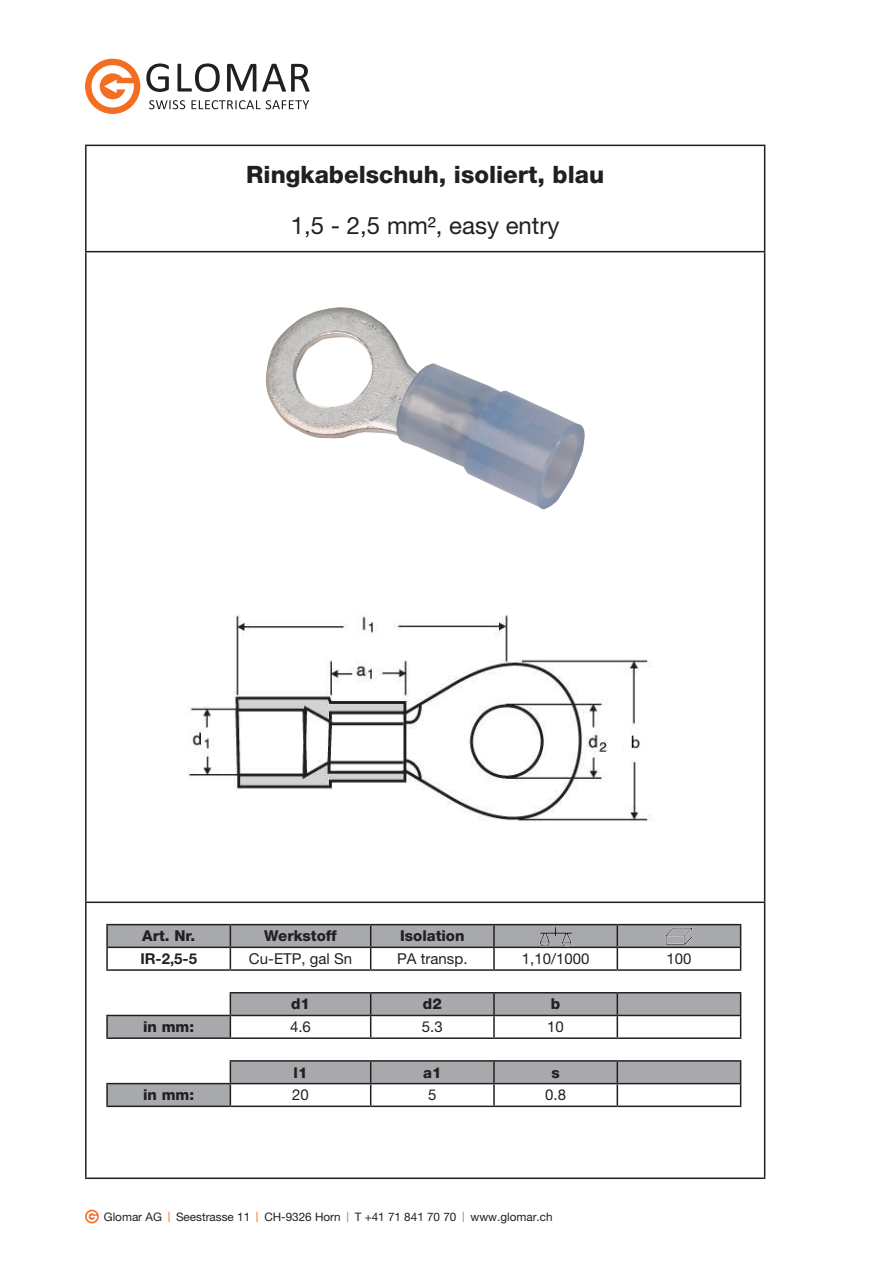
<style>
.page{position:relative;width:893px;height:1263px;background:#fff}
.page>*{position:absolute;margin:0;border:0;box-sizing:border-box;transform-origin:0 0}
.t1{font:800 24px "Helvetica Neue LT Pro";color:#231f20}
.t2{font:24px "Helvetica Neue LT Pro";color:#231f20}
.t3{font:15px "Helvetica Neue LT Pro";color:#231f20}
.t4{font:800 15px "Helvetica Neue LT Pro";color:#231f20}
.t5{font:700 15px "Helvetica Neue LT Pro";color:#231f20}
.t6{font:11.7px "Helvetica Neue LT Pro";color:#231f20}
.s1{font-family:"Calibri";font-weight:300;font-size:15px;color:#f36e21}
</style>
<div class="page">
<hr style="left:85px;top:145px;width:680px;height:1px;background:#231f20">
<hr style="left:85px;top:146px;width:2px;height:105px;background:#231f20">
<hr style="left:764px;top:146px;width:1px;height:105px;background:#231f20">
<hr style="left:85px;top:251px;width:680px;height:1px;background:#231f20">
<hr style="left:85px;top:252px;width:2px;height:649px;background:#231f20">
<hr style="left:764px;top:252px;width:1px;height:649px;background:#231f20">
<hr style="left:85px;top:901px;width:680px;height:2px;background:#231f20">
<hr style="left:85px;top:903px;width:2px;height:274px;background:#231f20">
<hr style="left:764px;top:903px;width:1px;height:274px;background:#231f20">
<hr style="left:85px;top:1177px;width:680px;height:2px;background:#231f20">
<svg style="left:85px;top:1210px;width:14px;height:13px"></svg>
<svg style="left:87px;top:1211px;width:10px;height:11px"></svg>
<svg style="left:146px;top:63px;width:23px;height:29px"></svg>
<svg style="left:177px;top:63px;width:43px;height:29px"></svg>
<svg style="left:227px;top:64px;width:29px;height:28px"></svg>
<svg style="left:262px;top:64px;width:48px;height:28px"></svg>
<svg style="left:149px;top:100px;width:36px;height:9px"></svg>
<svg style="left:191px;top:100px;width:118px;height:9px"></svg>
<div style="left:85px;top:59px;width:55px;height:55px;background:#f36e21;border-radius:50%"></div>
<svg style="left:91px;top:65px;width:43px;height:43px"></svg>
<svg style="left:107px;top:925px;width:633px;height:180px"></svg>
<hr style="left:106px;top:924px;width:124px;height:1px;background:#231f20">
<hr style="left:106px;top:925px;width:2px;height:21px;background:#231f20">
<hr style="left:230px;top:924px;width:141px;height:1px;background:#231f20">
<hr style="left:371px;top:924px;width:123px;height:1px;background:#231f20">
<hr style="left:494px;top:924px;width:123px;height:1px;background:#231f20">
<hr style="left:493px;top:925px;width:2px;height:21px;background:#231f20">
<hr style="left:617px;top:924px;width:124px;height:1px;background:#231f20">
<hr style="left:106px;top:946px;width:124px;height:2px;background:#231f20">
<hr style="left:106px;top:948px;width:2px;height:21px;background:#231f20">
<hr style="left:230px;top:946px;width:141px;height:2px;background:#231f20">
<svg style="left:230px;top:925px;width:1px;height:44px"></svg>
<hr style="left:371px;top:946px;width:123px;height:2px;background:#231f20">
<svg style="left:370px;top:925px;width:1px;height:44px"></svg>
<hr style="left:494px;top:946px;width:123px;height:2px;background:#231f20">
<hr style="left:493px;top:948px;width:2px;height:21px;background:#231f20">
<hr style="left:617px;top:946px;width:124px;height:2px;background:#231f20">
<svg style="left:617px;top:925px;width:1px;height:44px"></svg>
<svg style="left:740px;top:925px;width:1px;height:44px"></svg>
<hr style="left:106px;top:969px;width:124px;height:2px;background:#231f20">
<hr style="left:230px;top:969px;width:141px;height:2px;background:#231f20">
<hr style="left:371px;top:969px;width:123px;height:2px;background:#231f20">
<hr style="left:494px;top:969px;width:123px;height:2px;background:#231f20">
<hr style="left:617px;top:969px;width:124px;height:2px;background:#231f20">
<hr style="left:230px;top:992px;width:141px;height:1px;background:#231f20">
<hr style="left:371px;top:992px;width:123px;height:1px;background:#231f20">
<hr style="left:494px;top:992px;width:123px;height:1px;background:#231f20">
<hr style="left:493px;top:993px;width:2px;height:22px;background:#231f20">
<hr style="left:617px;top:992px;width:124px;height:1px;background:#231f20">
<hr style="left:106px;top:1015px;width:124px;height:1px;background:#231f20">
<hr style="left:106px;top:1016px;width:2px;height:21px;background:#231f20">
<hr style="left:230px;top:1015px;width:141px;height:1px;background:#231f20">
<svg style="left:230px;top:993px;width:1px;height:44px"></svg>
<hr style="left:371px;top:1015px;width:123px;height:1px;background:#231f20">
<svg style="left:370px;top:993px;width:1px;height:44px"></svg>
<hr style="left:494px;top:1015px;width:123px;height:1px;background:#231f20">
<hr style="left:493px;top:1016px;width:2px;height:21px;background:#231f20">
<hr style="left:617px;top:1015px;width:124px;height:1px;background:#231f20">
<svg style="left:617px;top:993px;width:1px;height:44px"></svg>
<svg style="left:740px;top:993px;width:1px;height:44px"></svg>
<hr style="left:106px;top:1037px;width:124px;height:2px;background:#231f20">
<hr style="left:230px;top:1037px;width:141px;height:2px;background:#231f20">
<hr style="left:371px;top:1037px;width:123px;height:2px;background:#231f20">
<hr style="left:494px;top:1037px;width:123px;height:2px;background:#231f20">
<hr style="left:617px;top:1037px;width:124px;height:2px;background:#231f20">
<hr style="left:230px;top:1060px;width:141px;height:2px;background:#231f20">
<hr style="left:371px;top:1060px;width:123px;height:2px;background:#231f20">
<hr style="left:494px;top:1060px;width:123px;height:2px;background:#231f20">
<hr style="left:493px;top:1062px;width:2px;height:21px;background:#231f20">
<hr style="left:617px;top:1060px;width:124px;height:2px;background:#231f20">
<hr style="left:106px;top:1083px;width:124px;height:1px;background:#231f20">
<hr style="left:106px;top:1084px;width:2px;height:21px;background:#231f20">
<hr style="left:230px;top:1083px;width:141px;height:1px;background:#231f20">
<svg style="left:230px;top:1062px;width:1px;height:43px"></svg>
<hr style="left:371px;top:1083px;width:123px;height:1px;background:#231f20">
<svg style="left:370px;top:1062px;width:1px;height:43px"></svg>
<hr style="left:494px;top:1083px;width:123px;height:1px;background:#231f20">
<hr style="left:493px;top:1084px;width:2px;height:21px;background:#231f20">
<hr style="left:617px;top:1083px;width:124px;height:1px;background:#231f20">
<svg style="left:617px;top:1062px;width:1px;height:43px"></svg>
<svg style="left:740px;top:1062px;width:1px;height:43px"></svg>
<hr style="left:106px;top:1105px;width:124px;height:2px;background:#231f20">
<hr style="left:230px;top:1105px;width:141px;height:2px;background:#231f20">
<hr style="left:371px;top:1105px;width:123px;height:2px;background:#231f20">
<hr style="left:494px;top:1105px;width:123px;height:2px;background:#231f20">
<hr style="left:617px;top:1105px;width:124px;height:2px;background:#231f20">
<img style="left:539px;top:927px;width:33px;height:20px">
<img style="left:664px;top:927px;width:30px;height:20px">
<img style="left:266px;top:307px;width:319px;height:203px">
<img style="left:188px;top:614px;width:462px;height:207px">
<h1 class="t1" style="left:246px;top:160px;width:359px">Ringkabelschuh, isoliert, blau</h1>
<h1 class="t2" style="left:291px;top:211px;width:270px">1,5 - 2,5 mm², easy entry</h1>
<p class="t4" style="left:142px;top:927px;width:55px">Art. Nr.</p>
<p class="t4" style="left:264px;top:927px;width:74px">Werkstoff</p>
<p class="t4" style="left:400px;top:927px;width:66px">Isolation</p>
<p class="t5" style="left:140px;top:949px;width:58px">IR-2,5-5</p>
<p class="t3" style="left:249px;top:950px;width:105px">Cu-ETP, gal Sn</p>
<p class="t3" style="left:397px;top:950px;width:72px">PA transp.</p>
<p class="t3" style="left:522px;top:950px;width:69px">1,10/1000</p>
<p class="t3" style="left:666px;top:950px;width:27px">100</p>
<p class="t4" style="left:291px;top:995px;width:20px">d1</p>
<p class="t4" style="left:423px;top:995px;width:20px">d2</p>
<p class="t4" style="left:551px;top:995px;width:11px">b</p>
<p class="t4" style="left:143px;top:1018px;width:53px">in mm:</p>
<p class="t3" style="left:290px;top:1018px;width:22px">4.6</p>
<p class="t3" style="left:422px;top:1018px;width:22px">5.3</p>
<p class="t3" style="left:547px;top:1018px;width:18px">10</p>
<p class="t4" style="left:294px;top:1063px;width:15px">l1</p>
<p class="t4" style="left:423px;top:1063px;width:20px">a1</p>
<p class="t4" style="left:551px;top:1063px;width:10px">s</p>
<p class="t4" style="left:143px;top:1086px;width:53px">in mm:</p>
<p class="t3" style="left:292px;top:1086px;width:18px">20</p>
<p class="t3" style="left:428px;top:1086px;width:10px">5</p>
<p class="t3" style="left:545px;top:1086px;width:22px">0.8</p>
<p class="t6" style="left:104px;top:1209px;width:450px">Glomar AG <span class="s1">l</span> Seestrasse 11 <span class="s1">l</span> CH-9326 Horn <span class="s1">l</span> T +41 71 841 70 70 <span class="s1">l</span> www.glomar.ch</p>
</div>
